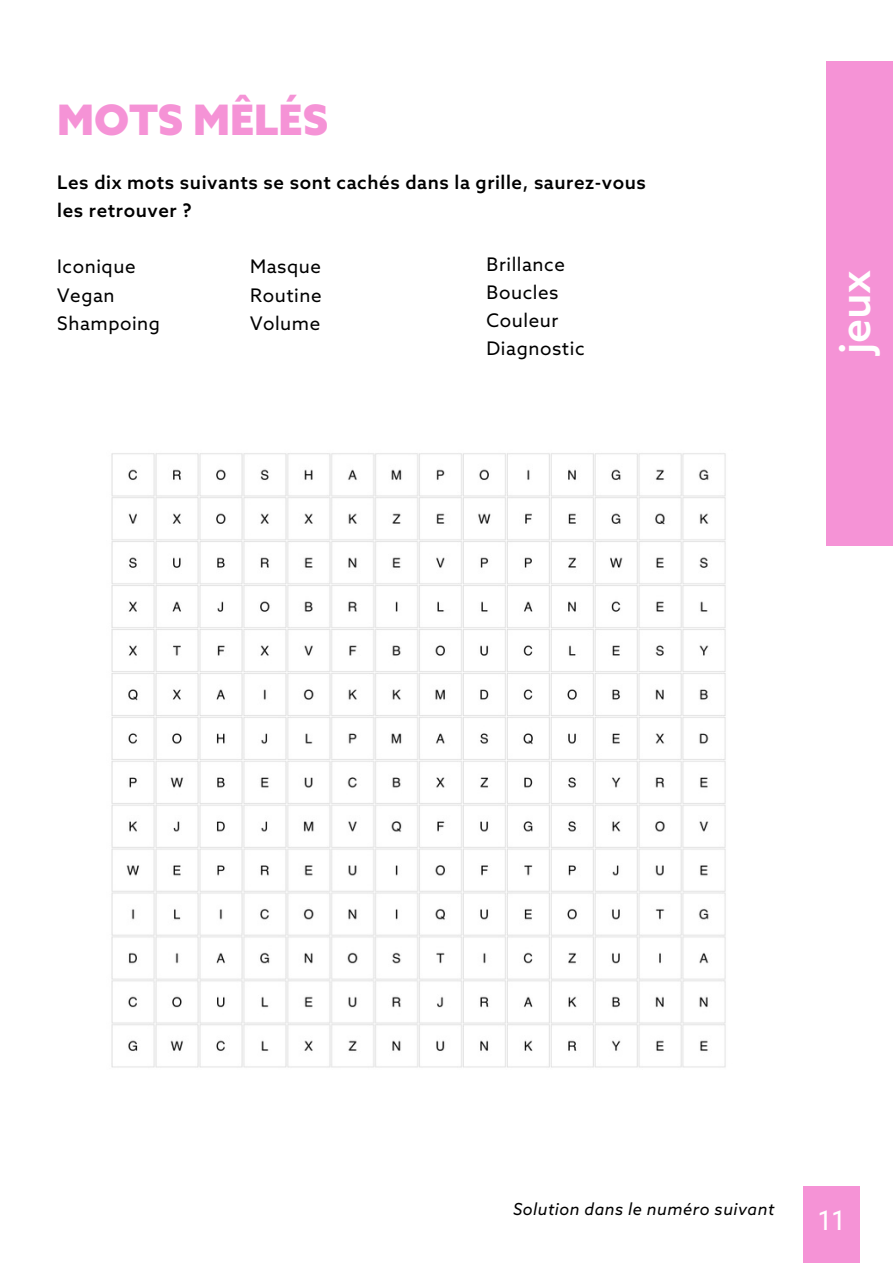
<style>
.page{position:relative;width:893px;height:1264px;background:#fff}
.page>*{position:absolute;margin:0;border:0;box-sizing:border-box;transform-origin:0 0}
.t1{font:500 42.75px "Azo Sans";color:#fff}
.t2{font:900 42px "Azo Sans";color:#f593d6}
.t3{font:26.85px "Azo Sans";color:#fff}
.t4{font:18.75px "Azo Sans";letter-spacing:.03em;color:#000}
.t5{font:500 18.75px "Azo Sans";letter-spacing:.03em;color:#000}
.t6{font:italic 16.5px "Azo Sans";letter-spacing:.03em;color:#000}
</style>
<div class="page">
<div style="left:803px;top:1185px;width:56px;height:77px;background:#f593d6"></div>
<div style="left:825px;top:61px;width:67px;height:484px;background:#f593d6"></div>
<img style="left:111px;top:453px;width:615px;height:615px">
<p class="t2" style="left:57px;top:98px;width:272px">MOTS MÊLÉS</p>
<p class="t5" style="left:57px;top:173px;width:590px">Les dix mots suivants se sont cachés dans la grille, saurez-vous</p>
<p class="t5" style="left:57px;top:201px;width:136px">les retrouver ?</p>
<p class="t4" style="left:57px;top:257px;width:80px">Iconique</p>
<p class="t4" style="left:57px;top:285px;width:59px">Vegan</p>
<p class="t4" style="left:57px;top:313px;width:104px">Shampoing</p>
<p class="t4" style="left:250px;top:257px;width:72px">Masque</p>
<p class="t4" style="left:250px;top:285px;width:73px">Routine</p>
<p class="t4" style="left:250px;top:313px;width:72px">Volume</p>
<p class="t4" style="left:486px;top:254px;width:80px">Brillance</p>
<p class="t4" style="left:486px;top:282px;width:73px">Boucles</p>
<p class="t4" style="left:486px;top:310px;width:73px">Couleur</p>
<p class="t4" style="left:486px;top:338px;width:99px">Diagnostic</p>
<p class="t1" style="left:832px;top:354px;width:85px;rotate:-90deg">jeux</p>
<p class="t6" style="left:513px;top:1200px;width:262px">Solution dans le numéro suivant</p>
<p class="t3" style="left:817px;top:1206px;width:29px">11</p>
</div>
